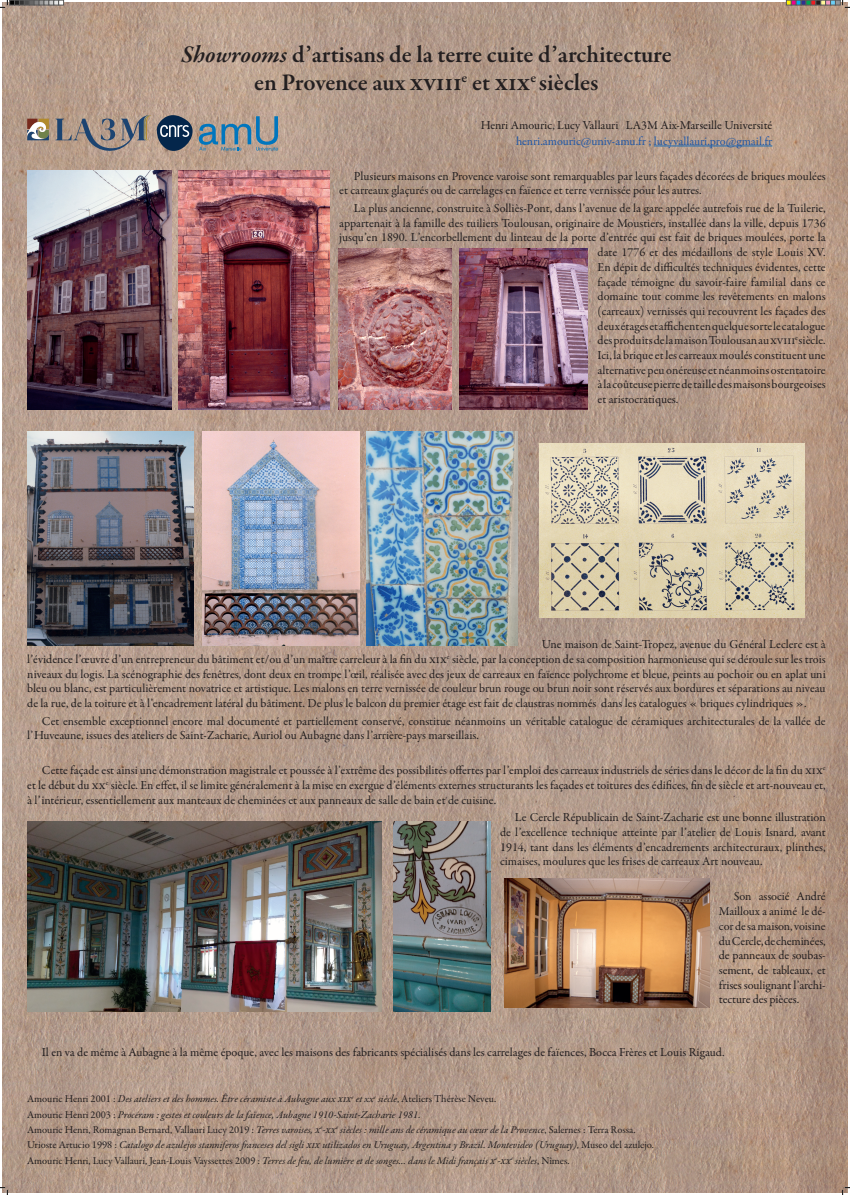
<style>
.page{position:relative;width:850px;height:1195px;background:#fff}
.page>*{position:absolute;margin:0;border:0;box-sizing:border-box;transform-origin:0 0}
.t1{font:600 24.15px "Garamond Premr Pro";letter-spacing:-.005em;color:#231f20}
.No_Spacing{font:12.25px/14.7px "Garamond Premr Pro";color:#231f20;text-align:justify}
.t2{font:12.25px "Garamond Premr Pro";letter-spacing:-.005em;color:#1e56a6}
.No_Spacing-2{font:italic 10.5px "Garamond Premr Pro";color:#231f20}
.No_Spacing-3{font:10.5px "Garamond Premr Pro";letter-spacing:-.005em;color:#231f20}
.s1{font-style:italic}
.s2{font-style:normal}
</style>
<div class="page">
<img style="left:2px;top:2px;width:845px;height:1190px">
<hr style="left:653px;top:146px;width:119px;height:1px;background:#1b69b4">
<img style="left:27px;top:171px;width:144px;height:238px">
<img style="left:179px;top:171px;width:150px;height:238px">
<img style="left:338px;top:248px;width:113px;height:161px">
<img style="left:459px;top:248px;width:128px;height:161px">
<img style="left:27px;top:431px;width:166px;height:215px">
<img style="left:202px;top:431px;width:157px;height:215px">
<img style="left:366px;top:431px;width:151px;height:215px">
<img style="left:539px;top:443px;width:265px;height:174px">
<img style="left:28px;top:821px;width:353px;height:190px">
<img style="left:393px;top:821px;width:97px;height:190px">
<img style="left:504px;top:878px;width:204px;height:129px">
<svg style="left:27px;top:119px;width:22px;height:21px"></svg>
<svg style="left:55px;top:115px;width:137px;height:36px;background:#847f7f"></svg>
<svg style="left:199px;top:116px;width:79px;height:34px;background:#86949c"></svg>
<svg style="left:0;top:1187px;width:8px;height:7px"></svg>
<svg style="left:842px;top:1187px;width:7px;height:7px"></svg>
<svg style="left:0;top:0;width:64px;height:8px"></svg>
<svg style="left:785px;top:0;width:64px;height:8px"></svg>
<p class="t1" style="left:181px;top:39px;width:492px"><span class="s1">Showrooms</span> d’artisans de la terre cuite d’architecture</p>
<p class="t1" style="left:254px;top:68px;width:345px">en Provence aux xviii<sup>e</sup> et xix<sup>e</sup> siècles</p>
<p class="No_Spacing" style="left:480px;top:118px;width:293px">Henri Amouric, Lucy Vallauri LA3M Aix-Marseille Université</p>
<p class="t2" style="left:515px;top:133px;width:258px">henri.amouric@univ-amu.fr ; lucyvallauri.pro@gmail.fr</p>
<p class="No_Spacing" style="left:339px;top:169px;width:487px;text-indent:15px">Plusieurs maisons en Provence varoise sont remarquables par leurs façades décorées de briques moulées et carreaux glaçurés ou de carrelages en faïence et terre vernissée pour les autres.</p>
<p class="No_Spacing" style="left:354px;top:201px;width:473px">La plus ancienne, construite à Solliès-Pont, dans l’avenue de la gare appelée autrefois rue de la Tuilerie,</p>
<p class="No_Spacing" style="left:339px;top:216px;width:487px">appartenait à la famille des tuiliers Toulousan, originaire de Moustiers, installée dans la ville, depuis 1736</p>
<p class="No_Spacing" style="left:339px;top:230px;width:487px">jusqu’en 1890. L’encorbellement du linteau de la porte d’entrée qui est fait de briques moulées, porte la</p>
<p class="No_Spacing" style="left:597px;top:245px;width:229px">date 1776 et des médaillons de style Louis XV.</p>
<p class="No_Spacing" style="left:597px;top:260px;width:229px">En dépit de difficultés techniques évidentes, cette</p>
<p class="No_Spacing" style="left:597px;top:274px;width:229px">façade témoigne du savoir-faire familial dans ce</p>
<p class="No_Spacing" style="left:597px;top:289px;width:229px">domaine tout comme les revêtements en malons</p>
<p class="No_Spacing" style="left:597px;top:304px;width:229px">(carreaux) vernissés qui recouvrent les façades des</p>
<p class="No_Spacing" style="left:597px;top:319px;width:229px">deux étages et affichent en quelque sorte le catalogue</p>
<p class="No_Spacing" style="left:597px;top:333px;width:229px">des produits de la maison Toulousan au xviii<sup>e</sup> siècle.</p>
<p class="No_Spacing" style="left:597px;top:348px;width:229px">Ici, la brique et les carreaux moulés constituent une</p>
<p class="No_Spacing" style="left:597px;top:363px;width:229px">alternative peu onéreuse et néanmoins ostentatoire</p>
<p class="No_Spacing" style="left:597px;top:377px;width:229px">à la coûteuse pierre de taille des maisons bourgeoises</p>
<p class="No_Spacing" style="left:597px;top:392px;width:82px">et aristocratiques.</p>
<p class="No_Spacing" style="left:27px;top:637px;width:799px;text-indent:514px">Une maison de Saint-Tropez, avenue du Général Leclerc est à l’évidence l’œuvre d’un entrepreneur du bâtiment et/ou d’un maître carreleur à la fin du xix<sup>e</sup> siècle, par la conception de sa composition harmonieuse qui se déroule sur les trois niveaux du logis. La scénographie des fenêtres, dont deux en trompe l’œil, réalisée avec des jeux de carreaux en faïence polychrome et bleue, peints au pochoir ou en aplat uni bleu ou blanc, est particulièrement novatrice et artistique. Les malons en terre vernissée de couleur brun rouge ou brun noir sont réservés aux bordures et séparations au niveau de la rue, de la toiture et à l’encadrement latéral du bâtiment. De plus le balcon du premier étage est fait de claustras nommés dans les catalogues « briques cylindriques ».</p>
<p class="No_Spacing" style="left:27px;top:713px;width:799px;text-indent:15px">Cet ensemble exceptionnel encore mal documenté et partiellement conservé, constitue néanmoins un véritable catalogue de céramiques architecturales de la vallée de l’Huveaune, issues des ateliers de Saint-Zacharie, Auriol ou Aubagne dans l’arrière-pays marseillais.</p>
<p class="No_Spacing" style="left:27px;top:763px;width:799px;text-indent:15px">Cette façade est ainsi une démonstration magistrale et poussée à l’extrême des possibilités offertes par l’emploi des carreaux industriels de séries dans le décor de la fin du xix<sup>e </sup>et le début du xx<sup>e</sup> siècle. En effet, il se limite généralement à la mise en exergue d’éléments externes structurants les façades et toitures des édifices, fin de siècle et art-nouveau et, à l’intérieur, essentiellement aux manteaux de cheminées et aux panneaux de salle de bain et de cuisine.</p>
<p class="No_Spacing" style="left:500px;top:810px;width:327px;text-indent:15px">Le Cercle Républicain de Saint-Zacharie est une bonne illustration de l’excellence technique atteinte par l’atelier de Louis Isnard, avant 1914, tant dans les éléments d’encadrements architecturaux, plinthes, cimaises, moulures que les frises de carreaux Art nouveau.</p>
<p class="No_Spacing" style="left:718px;top:889px;width:108px;text-indent:15px">Son associé André Mailloux a animé le dé&shy;cor de sa maison, voisine du Cercle, de cheminées, de panneaux de soubas&shy;sement, de tableaux, et frises soulignant l’archi&shy;tecture des pièces.</p>
<p class="No_Spacing" style="left:42px;top:1044px;width:683px">Il en va de même à Aubagne à la même époque, avec les maisons des fabricants spécialisés dans les carrelages de faïences, Bocca Frères et Louis Rigaud.</p>
<p class="No_Spacing-2" style="left:27px;top:1092px;width:470px"><span class="s2">Amouric Henri 2001 :</span> Des ateliers et des hommes. Être céramiste à Aubagne aux xix<sup>e</sup> et xx<sup>e</sup> siècle<span class="s2">, Ateliers Thérèse Neveu.</span></p>
<p class="No_Spacing-2" style="left:27px;top:1107px;width:394px"><span class="s2">Amouric Henri 2003 :</span> Procéram : gestes et couleurs de la faïence, Aubagne 1910-Saint-Zacharie 1981<span class="s2">.</span></p>
<p class="No_Spacing-3" style="left:27px;top:1123px;width:609px">Amouric Henri, Romagnan Bernard, Vallauri Lucy 2019 : <span class="s1">Terres varoises, x</span><sup>e</sup><span class="s1">-xx</span><sup>e</sup> <span class="s1">siècles : mille ans de céramique au cœur de la Provence</span>, Salernes : Terra Rossa.</p>
<p class="No_Spacing-2" style="left:27px;top:1138px;width:628px"><span class="s2">Urioste Artucio 1998 :</span> Catalogo de azulejos stanniferos franceses del sigli xix utilizados en Uruguay, Argentina y Brazil. Montevideo (Uruguay)<span class="s2">, Museo del azulejo.</span></p>
<p class="No_Spacing-2" style="left:27px;top:1153px;width:543px"><span class="s2">Amouric Henri, Lucy Vallauri, Jean-Louis Vayssettes 2009 :</span> Terres de feu, de lumière et de songes… dans le Midi français x<sup>e</sup>-xx<sup>e</sup> siècles<span class="s2">, Nîmes.</span></p>
</div>
